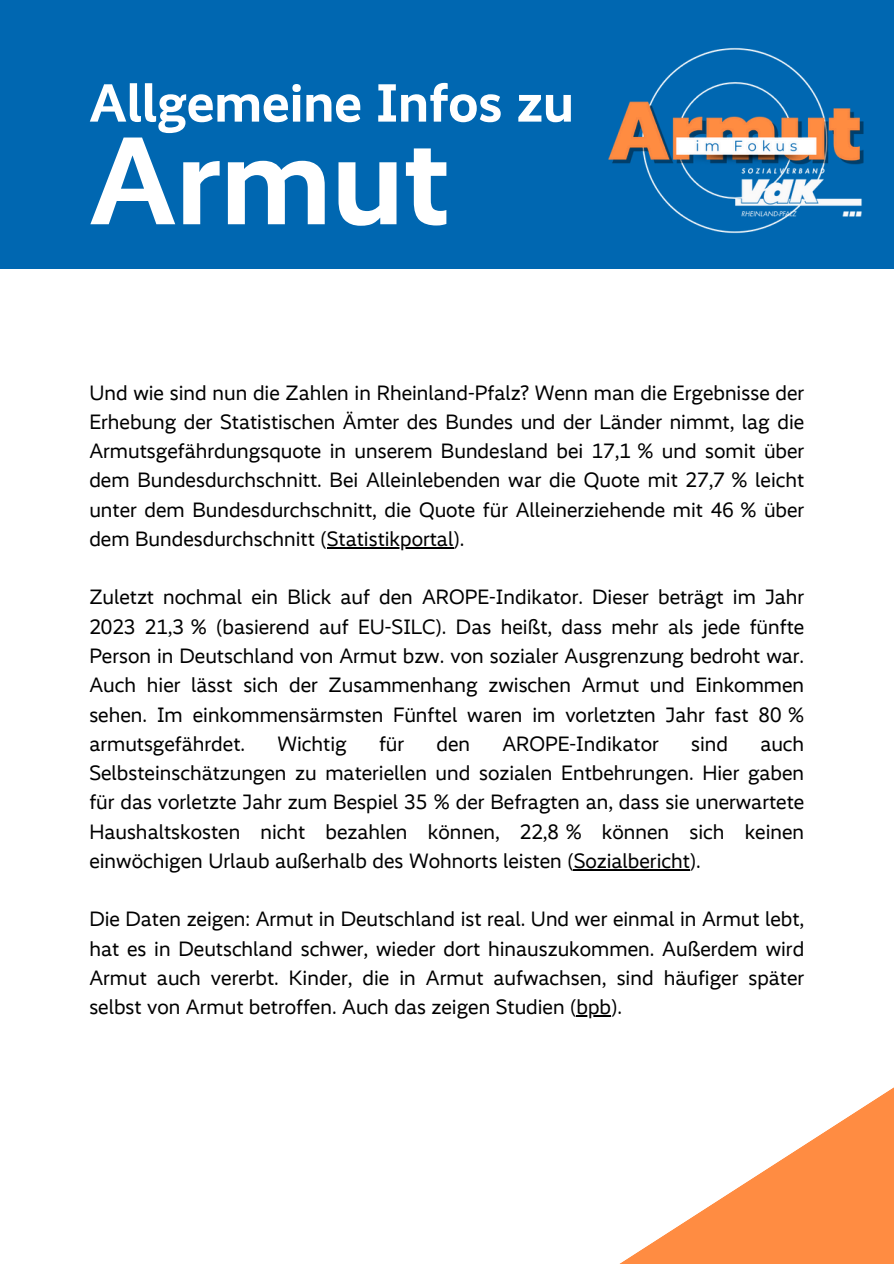
<style>
.page{position:relative;width:894px;height:1264px;background:#fff}
.page>*{position:absolute;margin:0;border:0;box-sizing:border-box;transform-origin:0 0}
.t1{font:700 125.7px "Vd K Realist";color:#fff}
.t2{font:700 54px "Vd K Realist";color:#fff}
.t3{font:21px/29.2px "Vd K Realist";color:#000;text-align:justify}
.s1{color:#fff}
</style>
<div class="page">
<div style="left:0;top:0;width:893px;height:268px;background:#0067b1"></div>
<svg style="left:621px;top:1088px;width:272px;height:175px"></svg>
<img style="left:540px;top:47px;width:353px;height:222px">
<hr style="left:327px;top:547px;width:126px;height:1px;background:#000">
<hr style="left:573px;top:869px;width:116px;height:1px;background:#000">
<hr style="left:576px;top:1015px;width:35px;height:1px;background:#000">
<h2 class="t2" style="left:89px;top:80px;width:486px">Allgemeine Infos zu</h2>
<h1 class="t1" style="left:89px;top:127px;width:361px">Armut</h1>
<p class="t3" style="left:89px;top:379px;width:716px">Und wie sind nun die Zahlen in Rheinland-Pfalz? Wenn man die Ergebnisse der Erhebung der Statistischen Ämter des Bundes und der Länder nimmt, lag die Armutsgefährdungsquote in unserem Bundesland bei 17,1<span class="s1">-</span>% und somit über dem Bundesdurchschnitt. Bei Alleinlebenden war die Quote mit 27,7<span class="s1">-</span>% leicht unter dem Bundesdurchschnitt, die Quote für Alleinerziehende mit 46<span class="s1">-</span>% über dem Bundesdurchschnitt (Statistikportal).</p>
<p class="t3" style="left:89px;top:584px;width:716px">Zuletzt nochmal ein Blick auf den AROPE-Indikator. Dieser beträgt im Jahr 2023 21,3<span class="s1">-</span>% (basierend auf EU-SILC). Das heißt, dass mehr als jede fünfte Person in Deutschland von Armut bzw. von sozialer Ausgrenzung bedroht war.<br>Auch hier lässt sich der Zusammenhang zwischen Armut und Einkommen sehen. Im einkommensärmsten Fünftel waren im vorletzten Jahr fast 80<span class="s1">-</span>% armutsgefährdet.</p>
<p class="t3" style="left:277px;top:730px;width:71px">Wichtig</p>
<p class="t3" style="left:379px;top:730px;width:27px">für</p>
<p class="t3" style="left:436px;top:730px;width:35px">den</p>
<p class="t3" style="left:502px;top:730px;width:158px">AROPE-Indikator</p>
<p class="t3" style="left:691px;top:730px;width:38px">sind</p>
<p class="t3" style="left:89px;top:730px;width:716px;text-indent:670px">auch Selbsteinschätzungen zu materiellen und sozialen Entbehrungen. Hier gaben für das vorletzte Jahr zum Bespiel 35<span class="s1">-</span>% der Befragten an, dass sie unerwartete</p>
<p class="t3" style="left:89px;top:818px;width:716px">Haushaltskosten nicht bezahlen können, 22,8<span class="s1">-</span>% können sich keinen einwöchigen Urlaub außerhalb des Wohnorts leisten (Sozialbericht).</p>
<p class="t3" style="left:89px;top:906px;width:716px">Die Daten zeigen: Armut in Deutschland ist real. Und wer einmal in Armut lebt, hat es in Deutschland schwer, wieder dort hinauszukommen. Außerdem wird Armut auch vererbt. Kinder, die in Armut aufwachsen, sind häufiger später selbst von Armut betroffen. Auch das zeigen Studien (bpb).</p>
</div>
